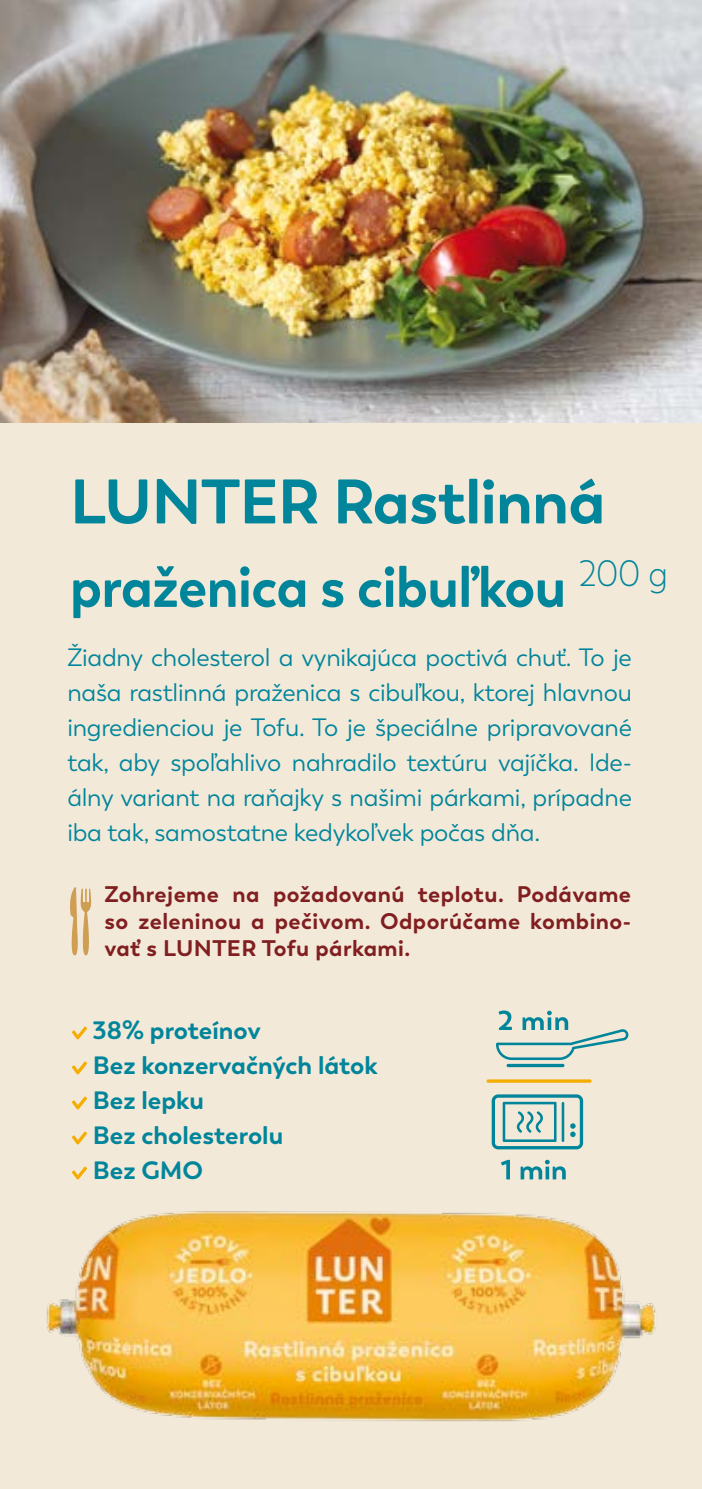
<style>
.page{position:relative;width:702px;height:1489px;background:#fff}
.page>*{position:absolute;margin:0;border:0;box-sizing:border-box;transform-origin:0 0}
.t1{font:700 62.5px "Boston";letter-spacing:-.01em;color:#00859b}
.t2{font:700 57.5px "Boston";letter-spacing:-.01em;color:#00859b;scale:.94 1}
.t3{font:25px/35px "Boston";letter-spacing:-.01em;color:#00859b;text-align:justify}
.t4{font:700 25px/35px "Boston";color:#00859b}
.t5{font:700 22.5px/27px "Boston";letter-spacing:.02em;color:#811f20;text-align:justify}
</style>
<div class="page">
<div style="left:0;top:423px;width:702px;height:1065px;background:#f3e9d9"></div>
<img style="left:0;top:0;width:702px;height:423px">
<svg style="left:72px;top:1026px;width:15px;height:13px"></svg>
<svg style="left:72px;top:1061px;width:15px;height:13px"></svg>
<svg style="left:72px;top:1096px;width:15px;height:13px"></svg>
<svg style="left:72px;top:1131px;width:15px;height:13px"></svg>
<svg style="left:72px;top:1166px;width:15px;height:13px"></svg>
<img style="left:46px;top:1211px;width:610px;height:210px">
<svg style="left:70px;top:887px;width:21px;height:68px"></svg>
<svg style="left:491px;top:1094px;width:92px;height:55px"></svg>
<svg style="left:506px;top:1063px;width:58px;height:4px"></svg>
<hr style="left:486px;top:1079px;width:105px;height:3px;background:#f4ad00;border-radius:2px">
<svg style="left:496px;top:1010px;width:133px;height:49px"></svg>
<svg style="left:501px;top:1159px;width:64px;height:20px"></svg>
<h1 class="t1" style="left:70px;top:463px;width:537px">LUNTER Rastlinná</h1>
<h2 class="t2" style="left:70px;top:551px;width:637px">praženica s cibuľkou <sup>200</sup> <sup>g</sup></h2>
<p class="t3" style="left:67px;top:640px;width:566px">Žiadny cholesterol a vynikajúca poctivá chuť. To je naša rastlinná praženica s cibuľkou, ktorej hlavnou ingredienciou je Tofu. To je špeciálne pripravované tak, aby spoľahlivo nahradilo textúru vajíčka. Ide&shy;álny variant na raňajky s našimi párkami, prípadne iba tak, samostatne kedykoľvek počas dňa.</p>
<p class="t5" style="left:104px;top:880px;width:528px">Zohrejeme na požadovanú teplotu. Podávame so zeleninou a pečivom. Odporúčame kombino&shy;vať s Lunter</p>
<p class="t5" style="left:262px;top:934px;width:150px">Tofu párkami.</p>
<p class="t4" style="left:93px;top:1013px;width:286px">38% proteínov<br>Bez konzervačných látok<br>Bez lepku<br>Bez cholesterolu<br>Bez GMO</p>
</div>
